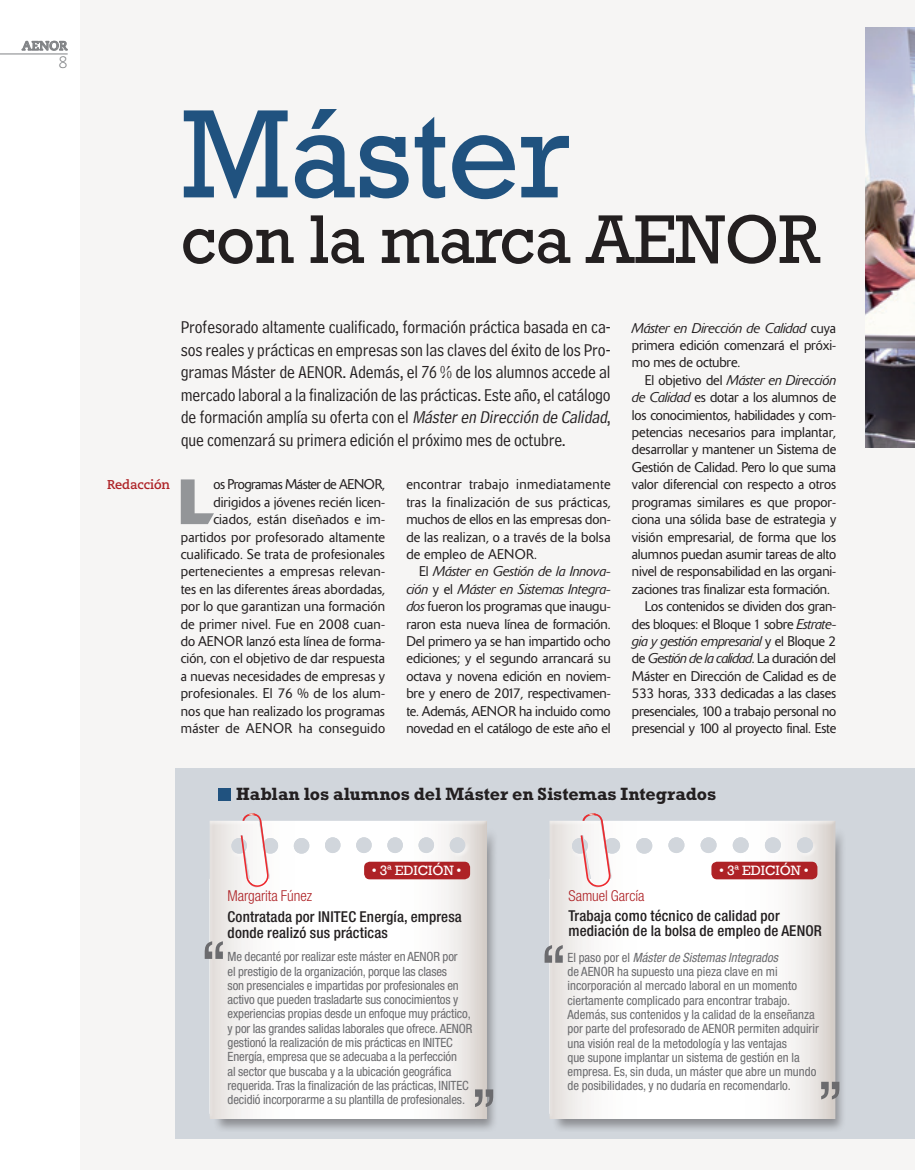
<style>
.page{position:relative;width:915px;height:1170px;background:#fff}
.page>*{position:absolute;margin:0;border:0;box-sizing:border-box;transform-origin:0 0}
._02_TITULAR_TEMAS{font:127.95px "Rockwell Std";letter-spacing:-.01em;color:#20527f}
._02_TITULAR_TEMAS-2{font:70.05px "Rockwell Std";letter-spacing:-.01em;color:#231f20}
._04_TEXTO_CORRIDO{font:700 63.3px "Delta";color:#939598}
._03_ENTRADILLA{font:18px/22.5px "Bell Centennial Std Address";letter-spacing:-.01em;color:#231f20;text-align:justify}
.TIT_GRAFICAS{font:700 18px "Rockwell Std";letter-spacing:-.005em;color:#231f20}
.t1{font:300 16.5px "Caecilia LT Std";color:#808285}
.TEXTO_GRAFICAS{font:500 condensed 15px/16.4px "Helvetica Neue LT Std";letter-spacing:.01em;color:#231f20}
.LEYENDAS_GRAFICAS{font:300 condensed 15px "Helvetica Neue LT Std";letter-spacing:-.005em;color:#ae2226}
._04_TEXTO_CORRIDO-2{font:300 13.95px/17.4px "Delta";letter-spacing:.005em;color:#231f20;text-align:justify}
.LEYENDAS_GRAFICAS-2{font:13.95px "Rockwell";letter-spacing:-.005em;color:#fff}
.LEYENDAS_GRAFICAS-3{font:condensed 12.75px/14.2px "Helvetica Neue LT Std";letter-spacing:-.01em;color:#6b6b6e}
._06_NOMBRE_AUTOR_TEM{font:700 12.75px "Caecilia LT Std";letter-spacing:-.01em;color:#ae2226}
.t2{font:700 12.75px "Caecilia LT Std";color:#808285}
.s1{font-style:italic}
</style>
<div class="page">
<svg style="left:22px;top:41px;width:46px;height:10px"></svg>
<hr style="left:0;top:54px;width:68px;height:1px;background:#808285">
<div style="left:81px;top:0;width:833px;height:1169px;background:#f6f5f4"></div>
<div style="left:175px;top:767px;width:739px;height:371px;background:#d1d6dc"></div>
<div style="left:218px;top:787px;width:12px;height:13px;background:#20527f"></div>
<img style="left:865px;top:27px;width:49px;height:420px">
<div style="left:551px;top:825px;width:294px;height:307px;background:#231f20;opacity:.4"></div>
<div style="left:546px;top:818px;width:290px;height:301px;background:#fff;opacity:.75"></div>
<svg style="left:544px;top:945px;width:18px;height:17px"></svg>
<svg style="left:820px;top:1081px;width:19px;height:18px"></svg>
<div style="left:212px;top:825px;width:286px;height:307px;background:#231f20;opacity:.4"></div>
<div style="left:207px;top:818px;width:280px;height:301px;background:#fff;opacity:.75"></div>
<svg style="left:205px;top:941px;width:18px;height:17px"></svg>
<svg style="left:241px;top:813px;width:246px;height:75px"></svg>
<svg style="left:475px;top:1089px;width:18px;height:17px"></svg>
<svg style="left:580px;top:813px;width:255px;height:75px"></svg>
<p class="t2" style="left:22px;top:38px;width:47px">AENOR</p>
<p class="t1" style="left:58px;top:53px;width:11px">8</p>
<p class="_02_TITULAR_TEMAS" style="left:181px;top:80px;width:391px">Máster</p>
<p class="_02_TITULAR_TEMAS-2" style="left:181px;top:199px;width:640px">con la marca AENOR</p>
<p class="_03_ENTRADILLA" style="left:181px;top:316px;width:431px">Profesorado altamente cualificado, formación práctica basada en ca&shy;sos reales y prácticas en empresas son las claves del éxito de los Pro&shy;gramas Máster de AENOR. Además, el 76 % de los alumnos accede al mercado laboral a la finalización de las prácticas. Este año, el catálogo de formación amplía su oferta con el <span class="s1">Másteren Dirección de Calidad</span>, que comenzará su primera edición el próximo mes de octubre.</p>
<p class="_06_NOMBRE_AUTOR_TEM" style="left:107px;top:477px;width:64px">Redacción</p>
<p class="_04_TEXTO_CORRIDO-2" style="left:181px;top:476px;width:206px;text-align:right">os Programas Máster de AENOR, dirigidos a jóvenes recién licen&shy;ciados, están diseñados e im&shy;partidos por profesorado altamente cualificado. Se trata de profesionales pertenecientes a empresas relevan&shy;tes en las diferentes áreas abordadas, por lo que garantizan una formación de primer nivel. Fue en 2008 cuan&shy;do AENOR lanzó esta línea de forma&shy;ción, con el objetivo de dar respuesta a nuevas necesidades de empresas y profesionales. El 76 % de los alum&shy;nos que han realizado los programas máster de AENOR ha conseguido</p>
<p class="_04_TEXTO_CORRIDO-2" style="left:406px;top:476px;width:206px">encontrar trabajo inmediatamente tras la finalización de sus prácticas, muchos de ellos en las empresas don&shy;de las realizan, o a través de la bolsa de empleo de AENOR.</p>
<p class="_04_TEXTO_CORRIDO" style="left:178px;top:462px;width:37px">L</p>
<p class="_04_TEXTO_CORRIDO-2" style="left:406px;top:563px;width:206px;text-indent:13px">El <span class="s1">Máster en Gestión de la Innova&shy;ción</span> y el <span class="s1">Máster en Sistemas Integra&shy;dos</span> fueron los programas que inaugu&shy;raron esta nueva línea de formación.<br>Del primero ya se han impartido ocho ediciones; y el segundo arrancará su octava y novena edición en noviem&shy;bre y enero de 2017, respectivamen&shy;te. Además, AENOR ha incluido como novedad en el catálogo de este año el</p>
<p class="_04_TEXTO_CORRIDO-2" style="left:631px;top:319px;width:206px"><span class="s1">Máster en Dirección de Calidad</span> cuya primera edición comenzará el próxi&shy;mo mes de octubre.</p>
<p class="_04_TEXTO_CORRIDO-2" style="left:631px;top:371px;width:206px;text-indent:13px">El objetivo del <span class="s1">Máster en Dirección de Calidad</span> es dotar a los alumnos de los conocimientos, habilidades y com&shy;petencias necesarios para implantar, desarrollar y mantener un Sistema de Gestión de Calidad. Pero lo que suma valor diferencial con respecto a otros programas similares es que propor&shy;ciona una sólida base de estrategia y visión empresarial, de forma que los alumnos puedan asumir tareas de alto nivel de responsabilidad en las organi&shy;zaciones tras finalizar esta formación.</p>
<p class="_04_TEXTO_CORRIDO-2" style="left:631px;top:597px;width:206px;text-indent:13px">Los contenidos se dividen dos gran&shy;des bloques: el Bloque 1 sobre <span class="s1">Estrate&shy;gia y gestión empresarial</span> y el Bloque 2 de <span class="s1">Gestión de la calidad</span>. La duración del Máster en Dirección de Calidad es de 533 horas, 333 dedicadas a las clases presenciales, 100 a trabajo personal no presencial y 100 al proyecto final. Este</p>
<p class="TIT_GRAFICAS" style="left:236px;top:783px;width:481px">Hablan los alumnos del Máster en Sistemas Integrados</p>
<p class="LEYENDAS_GRAFICAS-2" style="left:372px;top:862px;width:91px">• 3ª EDICIÓN •</p>
<p class="LEYENDAS_GRAFICAS" style="left:227px;top:887px;width:86px">Margarita Fúnez</p>
<p class="TEXTO_GRAFICAS" style="left:227px;top:908px;width:235px">Contratada por INITEC Energía, empresa donde realizó sus prácticas</p>
<p class="LEYENDAS_GRAFICAS-3" style="left:227px;top:949px;width:246px">Me decanté por realizar este máster en AENOR por<br>el prestigio de la organización, porque las clases<br>son presenciales e impartidas por profesionales en activo que pueden trasladarte sus conocimientos y experiencias propias desde un enfoque muy práctico, y por las grandes salidas laborales que ofrece. AENOR gestionó la realización de mis prácticas en INITEC Energía, empresa que se adecuaba a la perfección<br>al sector que buscaba y a la ubicación geográfica requerida. Tras la finalización de las prácticas, INITEC decidió incorporarme a su plantilla de profesionales.</p>
<p class="LEYENDAS_GRAFICAS-2" style="left:719px;top:862px;width:91px">• 3ª EDICIÓN •</p>
<p class="LEYENDAS_GRAFICAS" style="left:568px;top:887px;width:77px">Samuel García</p>
<p class="TEXTO_GRAFICAS" style="left:568px;top:907px;width:255px;line-height:15px">Trabaja como técnico de calidad por mediación de la bolsa de empleo de AENOR</p>
<p class="LEYENDAS_GRAFICAS-3" style="left:567px;top:950px;width:253px">El paso por el <span class="s1">Máster de Sistemas Integrados<br></span>de AENOR ha supuesto una pieza clave en mi incorporación al mercado laboral en un momento ciertamente complicado para encontrar trabajo.<br>Además, sus contenidos y la calidad de la enseñanza por parte del profesorado de AENOR permiten adquirir una visión real de la metodología y las ventajas<br>que supone implantar un sistema de gestión en la empresa. Es, sin duda, un máster que abre un mundo de posibilidades, y no dudaría en recomendarlo.</p>
</div>
